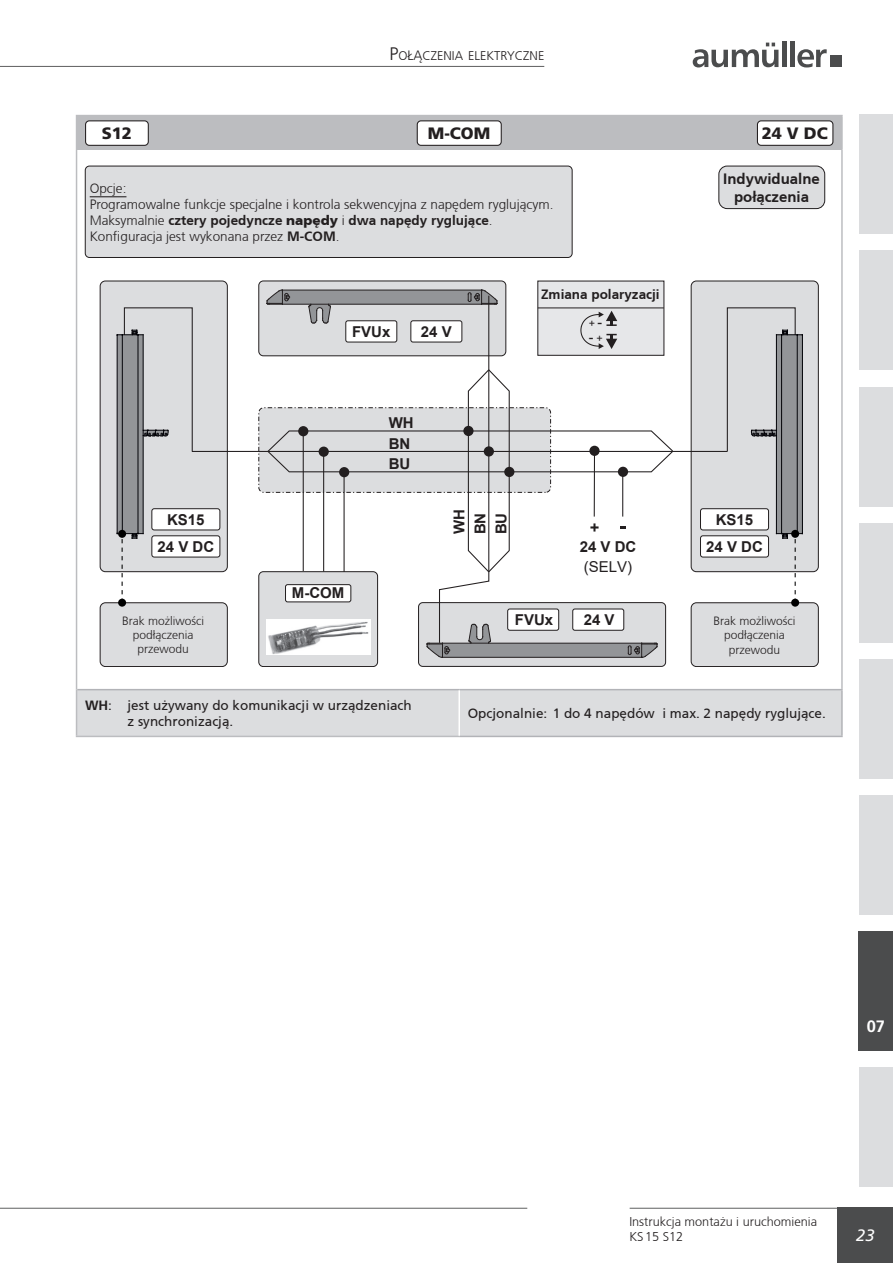
<style>
.page{position:relative;width:893px;height:1263px;background:#fff}
.page>*{position:absolute;margin:0;border:0;box-sizing:border-box;transform-origin:0 0}
.t1{font:900 16.5px "Frutiger LT Std";color:#231f20}
.t2{font:italic 16.5px "Frutiger LT Std";color:#fff}
.t3{font:700 16.5px "Frutiger LT Std";color:#fff}
.t4{font:700 15px/20.7px "Arial";color:#231f20}
.t5{font:700 15px/18px "Frutiger CE";color:#231f20;text-align:center}
.t6{font:15px "Arial";color:#231f20}
.t7{font:14.1px "Arial";color:#231f20}
.t8{font:300 13.5px/16.2px "Frutiger CE";color:#231f20}
.t9{font:13.5px/16.2px "Frutiger CE";color:#231f20}
.t10{font:700 13.5px "Frutiger CE";color:#231f20}
.t11{font:300 12.75px/15.3px "Frutiger CE";color:#231f20}
.t12{font:300 12.6px "Frutiger CE";color:#231f20}
.t13{font:300 12px/14.4px "Frutiger CE";color:#231f20;text-align:center}
.t14{font:10.8px "Arial";color:#231f20}
.s1{font-size:18px}
.s2{font-size:13.5px}
.s3{font-weight:700}
.s4{font-weight:900}
.s5{font-family:"Frutiger LT Std";font-weight:700}
</style>
<div class="page">
<div style="left:859px;top:251px;width:34px;height:119px;background:#dcdddf"></div>
<div style="left:859px;top:387px;width:34px;height:119px;background:#dcdddf"></div>
<div style="left:859px;top:523px;width:34px;height:119px;background:#dcdddf"></div>
<div style="left:859px;top:659px;width:34px;height:119px;background:#dcdddf"></div>
<div style="left:859px;top:795px;width:34px;height:119px;background:#dcdddf"></div>
<div style="left:859px;top:1067px;width:34px;height:119px;background:#dcdddf"></div>
<div style="left:859px;top:115px;width:34px;height:119px;background:#dcdddf"></div>
<hr style="left:630px;top:1208px;width:263px;height:1px;background:#4b4c4d">
<hr style="left:0;top:1208px;width:527px;height:1px;background:#4b4c4d">
<div style="left:838px;top:1208px;width:55px;height:55px;background:#4b4c4d"></div>
<div style="left:77px;top:116px;width:765px;height:34px;background:#bcbdc0"></div>
<div style="left:77px;top:690px;width:764px;height:46px;background:#dcdddf"></div>
<hr style="left:76px;top:116px;width:1px;height:34px;background:#bcbdc0">
<hr style="left:76px;top:115px;width:383px;height:1px;background:#bcbdc0">
<hr style="left:459px;top:115px;width:384px;height:1px;background:#bcbdc0">
<hr style="left:841px;top:116px;width:2px;height:34px;background:#bcbdc0">
<hr style="left:76px;top:150px;width:1px;height:540px;background:#bcbdc0">
<hr style="left:841px;top:150px;width:2px;height:539px;background:#bcbdc0">
<hr style="left:77px;top:689px;width:382px;height:1px;background:#b2b3b7">
<hr style="left:459px;top:689px;width:384px;height:1px;background:#b2b3b7">
<hr style="left:841px;top:690px;width:2px;height:46px;background:#b2b3b7">
<hr style="left:459px;top:736px;width:384px;height:1px;background:#b2b3b7">
<hr style="left:76px;top:690px;width:1px;height:46px;background:#bcbdc0">
<hr style="left:76px;top:736px;width:383px;height:1px;background:#bcbdc0">
<hr style="left:458px;top:690px;width:2px;height:46px;background:#fff">
<div style="left:757px;top:121px;width:76px;height:24px;background:#fff;border-radius:4px"></div>
<div style="left:757px;top:120px;width:76px;height:26px;border:1px solid #231f20;border-radius:4px"></div>
<div style="left:86px;top:121px;width:62px;height:24px;background:#fff;border-radius:4px"></div>
<div style="left:85px;top:120px;width:64px;height:26px;border:1px solid #231f20;border-radius:4px"></div>
<div style="left:417px;top:121px;width:84px;height:24px;background:#fff;border-radius:4px"></div>
<div style="left:417px;top:120px;width:85px;height:26px;border:1px solid #231f20;border-radius:4px"></div>
<div style="left:259px;top:572px;width:119px;height:94px;background:#dcdddf;border-radius:5px"></div>
<div style="left:259px;top:571px;width:119px;height:96px;border:1px solid #231f20;border-radius:5px"></div>
<div style="left:419px;top:603px;width:247px;height:63px;background:#dcdddf;border-radius:4px"></div>
<div style="left:418px;top:602px;width:248px;height:65px;border:1px solid #231f20;border-radius:4px"></div>
<div style="left:100px;top:281px;width:127px;height:291px;background:#dcdddf;border-radius:5px"></div>
<div style="left:100px;top:281px;width:128px;height:291px;border:1px solid #231f20;border-radius:5px"></div>
<div style="left:100px;top:603px;width:127px;height:63px;background:#dcdddf;border-radius:5px"></div>
<div style="left:100px;top:602px;width:128px;height:65px;border:1px solid #231f20;border-radius:5px"></div>
<div style="left:152px;top:536px;width:68px;height:21px;background:#fff;border-radius:2px"></div>
<div style="left:152px;top:536px;width:68px;height:21px;border:1px solid #231f20;border-radius:2px"></div>
<div style="left:152px;top:509px;width:68px;height:21px;background:#fff;border-radius:2px"></div>
<div style="left:152px;top:508px;width:68px;height:22px;border:1px solid #231f20;border-radius:2px"></div>
<svg style="left:117px;top:307px;width:76px;height:296px"></svg>
<div style="left:118px;top:599px;width:8px;height:8px;background:#000;border-radius:50%"></div>
<div style="left:118px;top:530px;width:8px;height:8px;background:#000;border-radius:50%"></div>
<div style="left:691px;top:603px;width:127px;height:63px;background:#dcdddf;border-radius:5px"></div>
<div style="left:691px;top:602px;width:127px;height:65px;border:1px solid #231f20;border-radius:5px"></div>
<div style="left:691px;top:281px;width:127px;height:291px;background:#dcdddf;border-radius:5px"></div>
<div style="left:691px;top:281px;width:127px;height:291px;border:1px solid #231f20;border-radius:5px"></div>
<svg style="left:726px;top:307px;width:77px;height:296px"></svg>
<div style="left:791px;top:599px;width:8px;height:8px;background:#000;border-radius:50%"></div>
<div style="left:791px;top:530px;width:8px;height:8px;background:#000;border-radius:50%"></div>
<div style="left:700px;top:536px;width:68px;height:21px;background:#fff;border-radius:2px"></div>
<div style="left:700px;top:536px;width:69px;height:21px;border:1px solid #231f20;border-radius:2px"></div>
<div style="left:700px;top:509px;width:68px;height:21px;background:#fff;border-radius:2px"></div>
<div style="left:700px;top:508px;width:69px;height:22px;border:1px solid #231f20;border-radius:2px"></div>
<hr style="left:192px;top:451px;width:535px;height:1px;background:#231f20">
<svg style="left:266px;top:281px;width:408px;height:377px"></svg>
<div style="left:85px;top:166px;width:487px;height:91px;background:#dcdddf;border-radius:4px"></div>
<hr style="left:90px;top:196px;width:36px;height:1px;background:#231f20">
<div style="left:85px;top:166px;width:487px;height:92px;border:1px solid #231f20;border-radius:4px"></div>
<div style="left:719px;top:166px;width:106px;height:43px;background:#dcdddf;border-radius:8px"></div>
<div style="left:719px;top:166px;width:106px;height:43px;border:1px solid #231f20;border-radius:8px"></div>
<hr style="left:0;top:66px;width:544px;height:1px;background:#4b4c4d">
<svg style="left:693px;top:43px;width:85px;height:24px"></svg>
<div style="left:782px;top:41px;width:5px;height:26px;background:#4b4c4d"></div>
<div style="left:790px;top:41px;width:5px;height:26px;background:#4b4c4d"></div>
<svg style="left:797px;top:49px;width:30px;height:18px"></svg>
<div style="left:830px;top:56px;width:12px;height:11px;background:#4b4c4d"></div>
<div style="left:859px;top:932px;width:34px;height:119px;background:#4b4c4d"></div>
<p class="t12" style="left:389px;top:48px;width:119px"><span class="s1">P</span>O<span class="s2">Ł¥</span>CZENIA ELEKTRYCZ</p>
<p class="t12" style="left:530px;top:48px;width:16px">NE</p>
<p class="t1" style="left:102px;top:124px;width:32px">S12</p>
<p class="t1" style="left:428px;top:124px;width:64px">M-COM</p>
<p class="t1" style="left:762px;top:124px;width:68px">24 V DC</p>
<p class="t8" style="left:90px;top:180px;width:465px">Opcje:<br>Programowalne funkcje specjalne i kontrola sekwencyjna z napędem ryglującym.<br>Maksymalnie <span class="s3">cztery pojedyncze</span> <span class="s4">napędy</span> i <span class="s3">dwa napędy ryglujące</span>.<br>Konfiguracja jest wykonana przez <span class="s3">M-COM</span>.</p>
<p class="t4" style="left:167px;top:510px;width:39px">KS15</p>
<p class="t4" style="left:158px;top:536px;width:58px">24 V DC</p>
<p class="t4" style="left:352px;top:321px;width:40px">FVUx</p>
<p class="t4" style="left:421px;top:321px;width:32px">24 V</p>
<p class="t4" style="left:292px;top:583px;width:54px">M-COM</p>
<p class="t4" style="left:389px;top:412px;width:26px">WH<br>BN<br>BU</p>
<p class="t4" style="left:449px;top:534px;width:26px;rotate:-90deg">WH<br>BN<br>BU</p>
<p class="t10" style="left:541px;top:286px;width:120px">Zmiana polaryzacji</p>
<p class="t14" style="left:589px;top:316px;width:8px">+</p>
<p class="t7" style="left:598px;top:312px;width:6px">-</p>
<p class="t14" style="left:596px;top:331px;width:8px">+</p>
<p class="t7" style="left:589px;top:327px;width:6px">-</p>
<p class="t4" style="left:580px;top:536px;width:58px">24 V DC</p>
<p class="t6" style="left:584px;top:556px;width:50px">(SELV)</p>
<p class="t5" style="left:723px;top:170px;width:98px">Indywidualne połączenia</p>
<p class="t4" style="left:716px;top:510px;width:39px">KS15</p>
<p class="t4" style="left:706px;top:536px;width:58px">24 V DC</p>
<p class="t4" style="left:515px;top:610px;width:40px">FVUx</p>
<p class="t4" style="left:584px;top:610px;width:32px">24 V</p>
<p class="t13" style="left:122px;top:613px;width:83px">Brak mo¿liwości pod³¹czenia przewodu</p>
<p class="t13" style="left:714px;top:613px;width:83px">Brak mo¿liwości pod³¹czenia przewodu</p>
<p class="t9" style="left:128px;top:697px;width:286px;text-indent:-43px"><span class="s5">WH</span>: jest używany do komunikacji w urządzeniach z synchronizacją.</p>
<p class="t9" style="left:468px;top:705px;width:360px">Opcjonalnie: 1 do 4 napędów i max. 2 napędy ryglujące.</p>
<p class="t3" style="left:867px;top:1017px;width:20px">07</p>
<p class="t11" style="left:629px;top:1213px;width:189px">Instrukcja monta¿u i uruchomienia<br>KS15 S12</p>
<p class="t2" style="left:856px;top:1226px;width:20px">23</p>
</div>
